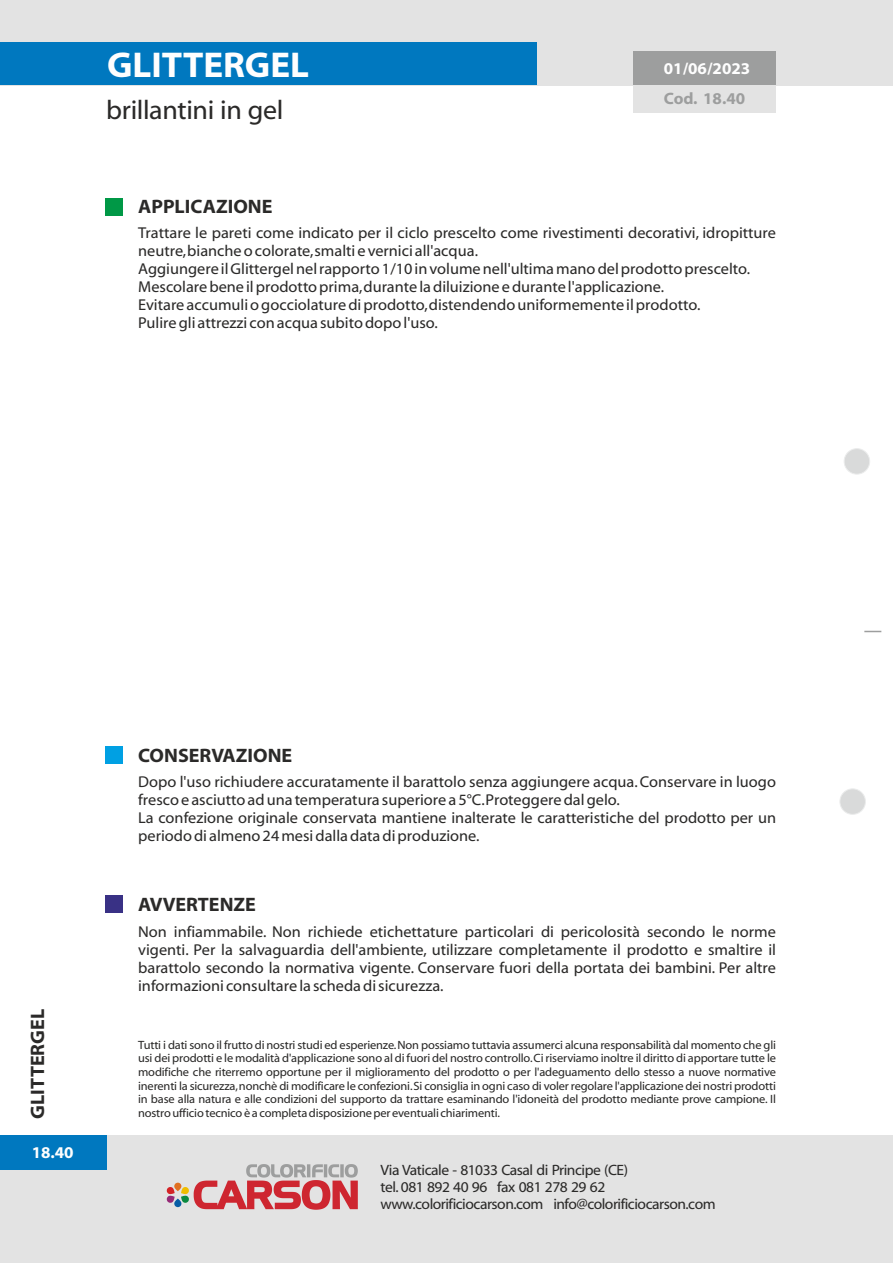
<style>
.page{position:relative;width:893px;height:1263px;background:#fff}
.page>*{position:absolute;margin:0;border:0;box-sizing:border-box;transform-origin:0 0}
.t1{font:36px "Myriad Bd Web";color:#fefefe}
.t2{font:27px "Myriad Web";letter-spacing:-.015em;color:#2b2a29}
.t3{font:19.5px "Myriad Bd Web";color:#2b2a29}
.t4{font:16.5px "Myriad Bd Web";color:#fefefe}
.t5{font:16.5px "Myriad Bd Web";color:#9d9e9e}
.t6{font:15.75px/18px "Myriad Web";color:#2b2a29}
.t7{font:15px/17.1px "Myriad Web";letter-spacing:-.035em;color:#2b2a29}
.t8{font:12px/13.6px "Myriad Web";letter-spacing:-.015em;color:#2b2a29;text-align:justify}
</style>
<div class="page">
<div style="left:0;top:0;width:893px;height:85px;background:#e3e3e3"></div>
<svg style="left:864px;top:631px;width:17px;height:1px"></svg>
<div style="left:840px;top:789px;width:26px;height:25px;background:#d9dada;border:1px solid #ebecec;border-radius:50%"></div>
<div style="left:844px;top:448px;width:26px;height:26px;background:#d9dada;border:1px solid #ebecec;border-radius:50%"></div>
<div style="left:0;top:43px;width:537px;height:42px;background:#0078bf"></div>
<div style="left:633px;top:51px;width:143px;height:34px;background:#9d9e9e"></div>
<div style="left:633px;top:85px;width:143px;height:28px;background:#e3e3e3"></div>
<div style="left:106px;top:746px;width:17px;height:17px;background:#00a0e3"></div>
<div style="left:106px;top:895px;width:17px;height:17px;background:#393185"></div>
<div style="left:106px;top:198px;width:17px;height:17px;background:#009846"></div>
<div style="left:0;top:1135px;width:893px;height:128px;background:#e3e3e3"></div>
<div style="left:0;top:1135px;width:106px;height:34px;background:#0078bf"></div>
<svg style="left:167px;top:1164px;width:191px;height:46px"></svg>
<h1 class="t1" style="left:107px;top:51px;width:203px">GLITTERGEL</h1>
<h2 class="t2" style="left:106px;top:100px;width:178px">brillantini in gel</h2>
<p class="t3" style="left:138px;top:199px;width:136px">APPLICAZIONE</p>
<p class="t4" style="left:664px;top:62px;width:88px">01/06/2023</p>
<p class="t5" style="left:664px;top:92px;width:83px">Cod. 18.40</p>
<p class="t6" style="left:138px;top:225px;width:639px">Trattare le pareti come indicato per il ciclo prescelto come rivestimenti decorativi, idropitture neutre,bianche o colorate,smalti e vernici all'acqua.<br>Aggiungere il Glittergel nel rapporto 1/10 in volume nell'ultima mano del prodotto prescelto.<br>Mescolare bene il prodotto prima,durante la diluizione e durante l'applicazione.</p>
<p class="t6" style="left:138px;top:315px;width:301px">Pulire gli attrezzi con acqua subito dopo l'uso.</p>
<p class="t6" style="left:138px;top:297px;width:564px">Evitare accumuli o gocciolature di prodotto,distendendo uniformemente il prodotto.</p>
<p class="t3" style="left:30px;top:1118px;width:111px;rotate:-90deg">GLITTERGEL</p>
<p class="t4" style="left:32px;top:1146px;width:43px">18.40</p>
<p class="t3" style="left:138px;top:747px;width:156px">CONSERVAZIONE</p>
<p class="t6" style="left:138px;top:774px;width:639px">Dopo l'uso richiudere accuratamente il barattolo senza aggiungere acqua.Conservare in luogo fresco e asciutto ad una temperatura superiore a 5°C.Proteggere dal gelo.<br>La confezione originale conservata mantiene inalterate le caratteristiche del prodotto per un periodo di almeno 24 mesi dalla data di produzione.</p>
<p class="t3" style="left:138px;top:896px;width:119px">AVVERTENZE</p>
<p class="t6" style="left:138px;top:924px;width:639px;text-align:justify">Non infiammabile. Non richiede etichettature particolari di pericolosità secondo le norme vigenti. Per la salvaguardia dell'ambiente, utilizzare completamente il prodotto e smaltire il barattolo secondo la normativa vigente. Conservare fuori della portata dei bambini. Per altre informazioni consultare la scheda di sicurezza.</p>
<p class="t8" style="left:138px;top:1038px;width:639px">Tutti i dati sono il frutto di nostri studi ed esperienze.Non possiamo tuttavia assumerci alcuna responsabilità dal momento che gli usi dei prodotti e le modalità d'applicazione sono al di fuori del nostro controllo.Ci riserviamo inoltre il diritto di apportare tutte le modifiche che riterremo opportune per il miglioramento del prodotto o per l'adeguamento dello stesso a nuove normative inerenti la sicurezza,nonchè di modificare le confezioni.Si consiglia in ogni caso di voler regolare l'applicazione dei nostri prodotti in base alla natura e alle condizioni del supporto da trattare esaminando l'idoneità del prodotto mediante prove campione. Il nostro ufficio tecnico è a completa disposizione per eventuali chiarimenti.</p>
<p class="t7" style="left:381px;top:1163px;width:337px">Via Vaticale - 81033 Casal di Principe (CE)<br>tel. 081 892 40 96 fax 081 278 29 62 www.colorificiocarson.com info@colorificiocarson.com</p>
</div>
